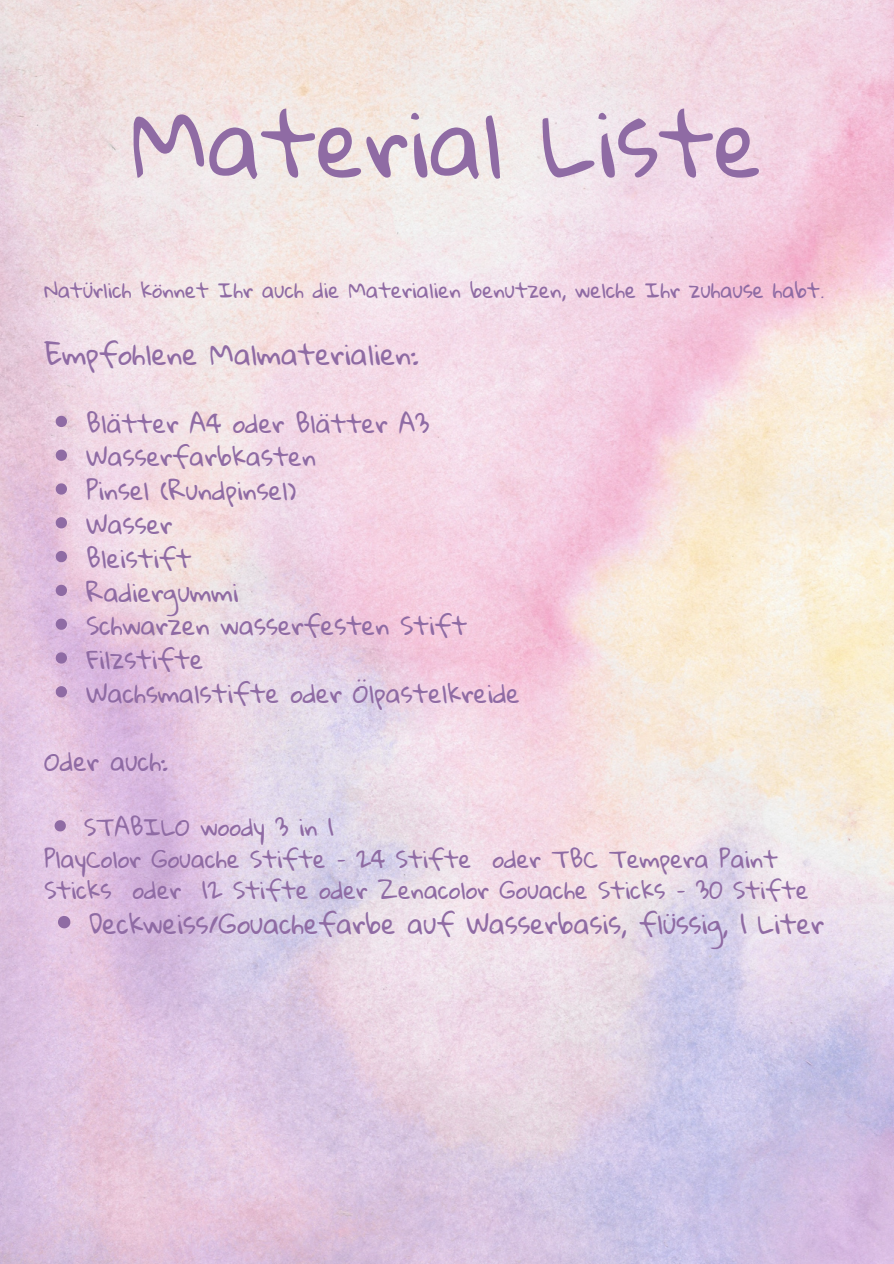
<style>
.page{position:relative;width:894px;height:1264px;background:#fff}
.page>*{position:absolute;margin:0;border:0;box-sizing:border-box;transform-origin:0 0}
.t1{font:88.2px "Gloria Hallelujah";color:#8f6ba4}
.t2{font:27.75px "Gloria Hallelujah";color:#8f6ba4}
.t3{font:26.25px "Gloria Hallelujah";color:#8f6ba4}
.t4{font:24.75px "Gloria Hallelujah";color:#8f6ba4}
.t5{font:23.25px/31.5px "Gloria Hallelujah";color:#8f6ba4}
.t6{font:20.25px "Gloria Hallelujah";color:#8f6ba4}
</style>
<div class="page">
<img style="left:0;top:0;width:893px;height:1263px">
<svg style="left:56px;top:416px;width:11px;height:11px"></svg>
<svg style="left:56px;top:449px;width:11px;height:12px"></svg>
<svg style="left:56px;top:483px;width:11px;height:11px"></svg>
<svg style="left:56px;top:517px;width:11px;height:11px"></svg>
<svg style="left:56px;top:551px;width:11px;height:11px"></svg>
<svg style="left:56px;top:584px;width:11px;height:12px"></svg>
<svg style="left:56px;top:618px;width:11px;height:12px"></svg>
<svg style="left:56px;top:652px;width:11px;height:11px"></svg>
<svg style="left:56px;top:686px;width:11px;height:11px"></svg>
<svg style="left:55px;top:820px;width:11px;height:11px"></svg>
<svg style="left:58px;top:915px;width:12px;height:13px"></svg>
<p class="t1" style="left:132px;top:95px;width:632px">Material Liste</p>
<p class="t6" style="left:44px;top:279px;width:781px">Natürlich könnet Ihr auch die Materialien benutzen, welche Ihr zuhause habt.</p>
<p class="t2" style="left:44px;top:339px;width:376px">Empfohlene Malmaterialien:</p>
<p class="t4" style="left:87px;top:409px;width:344px">Blätter A4 oder Blätter A3</p>
<p class="t4" style="left:87px;top:443px;width:231px">Wasserfarbkasten</p>
<p class="t4" style="left:87px;top:477px;width:211px">Pinsel (Rundpinsel)</p>
<p class="t4" style="left:87px;top:511px;width:87px">Wasser</p>
<p class="t4" style="left:87px;top:545px;width:107px">Bleistift</p>
<p class="t4" style="left:87px;top:578px;width:153px">Radiergummi</p>
<p class="t4" style="left:87px;top:612px;width:382px">Schwarzen wasserfesten Stift</p>
<p class="t4" style="left:87px;top:646px;width:118px">Filzstifte</p>
<p class="t4" style="left:87px;top:680px;width:435px">Wachsmalstifte oder Ölpastelkreide</p>
<p class="t4" style="left:44px;top:747px;width:125px">Oder auch:</p>
<p class="t5" style="left:84px;top:812px;width:251px">STABILO woody 3 in 1</p>
<p class="t5" style="left:44px;top:843px;width:765px">PlayColor Gouache Stifte – 24 Stifte oder TBC Tempera Paint<br>Sticks oder 12 Stifte oder Zenacolor Gouache Sticks – 30 Stifte</p>
<p class="t3" style="left:89px;top:909px;width:736px">Deckweiss/Gouachefarbe auf Wasserbasis, flüssig, 1 Liter</p>
</div>
